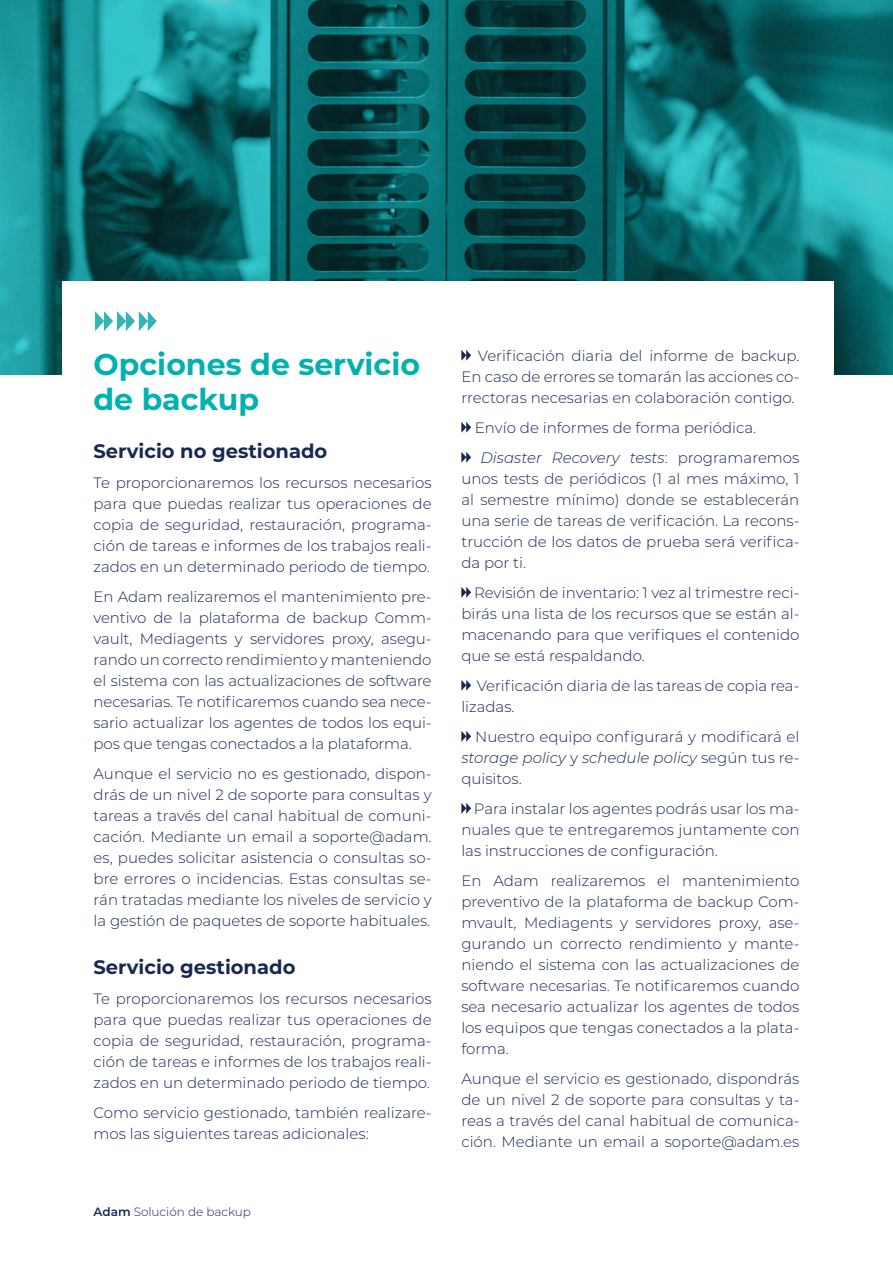
<style>
.page{position:relative;width:893px;height:1263px;background:#fff}
.page>*{position:absolute;margin:0;border:0;box-sizing:border-box;transform-origin:0 0}
.t1{font:700 30px/34.5px "Montserrat";color:#00b1b0}
.t2{font:700 19.5px "Montserrat";color:#182853}
.t3{font:300 15px/21px "Montserrat";color:#182853;text-align:justify}
.t4{font:300 12px "Montserrat";color:#182853}
.s1{font-weight:600}
.s2{font-style:italic}
</style>
<div class="page">
<img style="left:0;top:0;width:893px;height:374px">
<div style="left:62px;top:281px;width:771px;height:456px;background:#fff"></div>
<svg style="left:95px;top:311px;width:62px;height:20px"></svg>
<svg style="left:461px;top:350px;width:10px;height:11px"></svg>
<svg style="left:461px;top:422px;width:10px;height:11px"></svg>
<svg style="left:461px;top:452px;width:10px;height:11px"></svg>
<svg style="left:461px;top:587px;width:10px;height:11px"></svg>
<svg style="left:461px;top:680px;width:10px;height:11px"></svg>
<svg style="left:461px;top:731px;width:10px;height:11px"></svg>
<svg style="left:461px;top:803px;width:10px;height:11px"></svg>
<h1 class="t1" style="left:94px;top:346px;width:328px">Opciones de servicio de backup</h1>
<h2 class="t2" style="left:94px;top:437px;width:235px">Servicio no gestionado</h2>
<p class="t3" style="left:94px;top:471px;width:340px">Te proporcionaremos los recursos necesarios para que puedas realizar tus operaciones de copia de seguridad, restauración, programa&shy;ción de tareas e informes de los trabajos reali&shy;zados en un determinado periodo de tiempo.</p>
<p class="t3" style="left:94px;top:585px;width:340px">En Adam realizaremos el mantenimiento pre&shy;ventivo de la plataforma de backup Comm&shy;vault, Mediagents y servidores proxy, asegu&shy;rando un correcto rendimiento y manteniendo el sistema con las actualizaciones de software necesarias. Te notificaremos cuando sea nece&shy;sario actualizar los agentes de todos los equi&shy;pos que tengas conectados a la plataforma.</p>
<p class="t3" style="left:94px;top:762px;width:340px">Aunque el servicio no es gestionado, dispon&shy;drás de un nivel 2 de soporte para consultas y tareas a través del canal habitual de comuni&shy;cación. Mediante un email a soporte@adam. es, puedes solicitar asistencia o consultas so&shy;bre errores o incidencias. Estas consultas se&shy;rán tratadas mediante los niveles de servicio y la gestión de paquetes de soporte habituales.</p>
<h2 class="t2" style="left:94px;top:953px;width:203px">Servicio gestionado</h2>
<p class="t3" style="left:94px;top:987px;width:340px">Te proporcionaremos los recursos necesarios para que puedas realizar tus operaciones de copia de seguridad, restauración, programa&shy;ción de tareas e informes de los trabajos reali&shy;zados en un determinado periodo de tiempo.</p>
<p class="t3" style="left:94px;top:1101px;width:340px">Como servicio gestionado, también realizare&shy;mos las siguientes tareas adicionales:</p>
<p class="t4" style="left:94px;top:1203px;width:159px"><span class="s1">Adam</span> Solución de backup</p>
<p class="t3" style="left:461px;top:344px;width:340px;text-indent:16px">Verificación diaria del informe de backup.<br>En caso de errores se tomarán las acciones co&shy;rrectoras necesarias en colaboración contigo.</p>
<p class="t3" style="left:481px;top:412px;width:320px;line-height:30px;text-indent:-6px">Envío de informes de forma periódica.<br><span class="s2">Disaster Recovery tests</span>: programaremos</p>
<p class="t3" style="left:461px;top:467px;width:340px">unos tests de periódicos (1 al mes máximo, 1 al semestre mínimo) donde se establecerán una serie de tareas de verificación. La recons&shy;trucción de los datos de prueba será verifica&shy;da por ti.</p>
<p class="t3" style="left:461px;top:581px;width:340px;text-indent:13px">Revisión de inventario: 1 vez al trimestre reci&shy;birás una lista de los recursos que se están al&shy;macenando para que verifiques el contenido que se está respaldando.</p>
<p class="t3" style="left:461px;top:674px;width:340px;text-indent:15px">Verificación diaria de las tareas de copia rea&shy;lizadas.</p>
<p class="t3" style="left:461px;top:725px;width:340px;text-indent:14px">Nuestro equipo configurará y modificará el <span class="s2">storage policy</span> y <span class="s2">schedule policy</span> según tus re&shy;quisitos.</p>
<p class="t3" style="left:461px;top:797px;width:340px;text-indent:13px">Para instalar los agentes podrás usar los ma&shy;nuales que te entregaremos juntamente con las instrucciones de configuración.</p>
<p class="t3" style="left:461px;top:869px;width:340px">En Adam realizaremos el mantenimiento preventivo de la plataforma de backup Com&shy;mvault, Mediagents y servidores proxy, ase&shy;gurando un correcto rendimiento y mante&shy;niendo el sistema con las actualizaciones de software necesarias. Te notificaremos cuando sea necesario actualizar los agentes de todos los equipos que tengas conectados a la plata&shy;forma.</p>
<p class="t3" style="left:461px;top:1067px;width:340px">Aunque el servicio es gestionado, dispondrás de un nivel 2 de soporte para consultas y ta&shy;reas a través del canal habitual de comunica&shy;ción. Mediante un email a soporte@adam.es</p>
</div>
